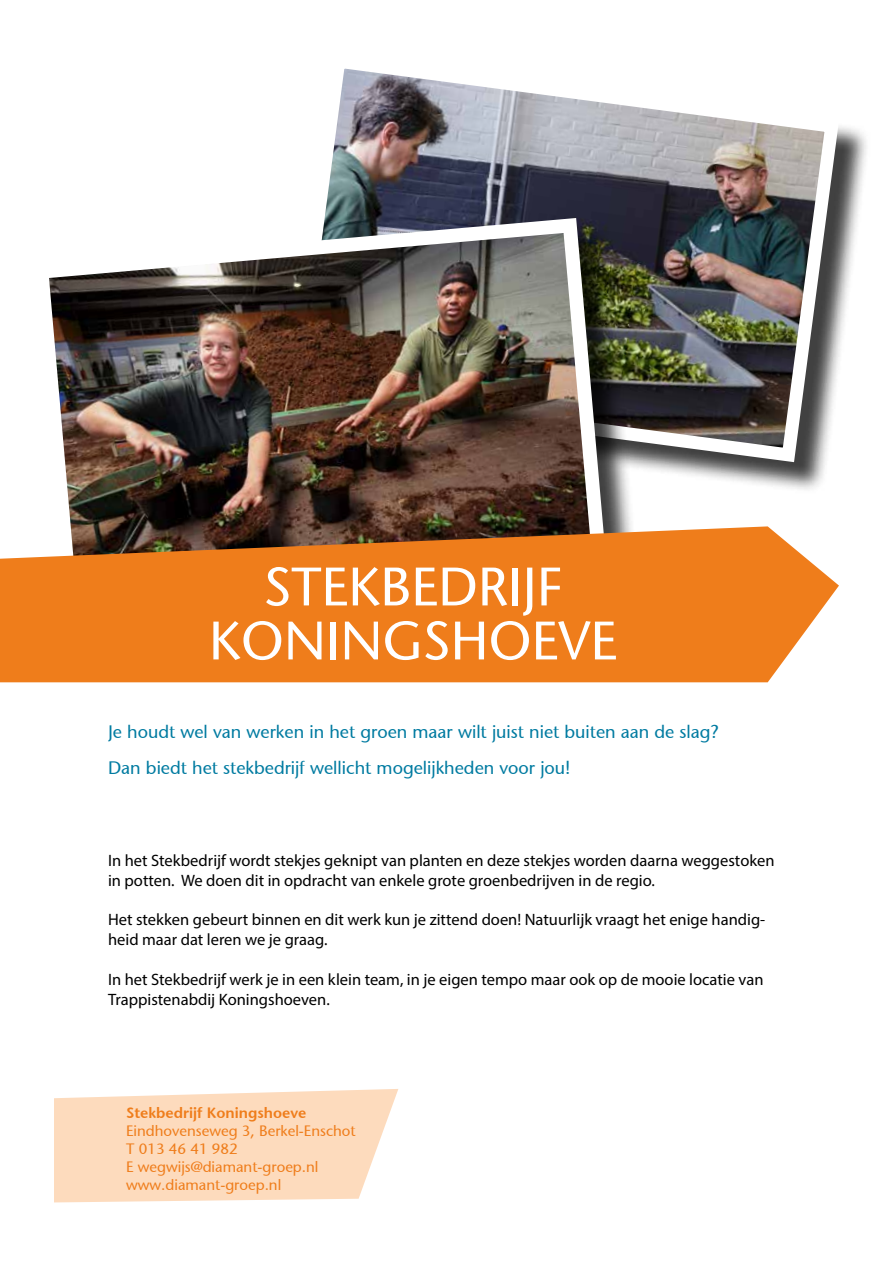
<style>
.page{position:relative;width:893px;height:1263px;background:#fff}
.page>*{position:absolute;margin:0;border:0;box-sizing:border-box;transform-origin:0 0}
.t1{font:54px/54px "Stone Sans Medium";color:#fff;text-align:center}
.t2{font:18px/36px "Stone Sans Medium";color:#007ba1}
.t3{font:16.5px/19.8px "Myriad Pro";color:#000}
.t4{font:15px/18px "Stone Sans Medium";color:#ef7d1b}
.t5{font:15px "Stone Sans Semi Bold";color:#ef7d1b}
</style>
<div class="page">
<div style="left:293px;top:59px;width:577px;height:434px;background:#000;opacity:.75"></div>
<img style="left:293px;top:59px;width:553px;height:410px">
<svg style="left:54px;top:1089px;width:344px;height:113px;background:#fddec4"></svg>
<div style="left:39px;top:223px;width:603px;height:442px;background:#000;opacity:.75"></div>
<img style="left:39px;top:210px;width:577px;height:316px">
<svg style="left:0;top:526px;width:839px;height:156px;background:#e27f2a"></svg>
<h1 class="t1" style="left:209px;top:560px;width:410px">STEKBEDRIJF<br>KONINGSHOEVE</h1>
<p class="t2" style="left:108px;top:714px;width:612px">Je houdt wel van werken in het groen maar wilt juist niet buiten aan de slag?<br>Dan biedt het stekbedrijf wellicht mogelijkheden voor jou!</p>
<p class="t3" style="left:108px;top:850px;width:668px">In het Stekbedrijf wordt stekjes geknipt van planten en deze stekjes worden daarna weggestoken in potten. We doen dit in opdracht van enkele grote groenbedrijven in de regio.</p>
<p class="t3" style="left:108px;top:910px;width:659px">Het stekken gebeurt binnen en dit werk kun je zittend doen! Natuurlijk vraagt het enige handig&shy;heid maar dat leren we je graag.</p>
<p class="t3" style="left:108px;top:969px;width:657px">In het Stekbedrijf werk je in een klein team, in je eigen tempo maar ook op de mooie locatie van<br>Trappistenabdij Koningshoeven.</p>
<p class="t5" style="left:126px;top:1104px;width:182px">Stekbedrijf Koningshoeve</p>
<p class="t4" style="left:126px;top:1122px;width:231px">Eindhovenseweg 3, Berkel-Enschot<br>T 013 46 41 982<br>E wegwijs@diamant-groep.nl www.diamant-groep.nl</p>
</div>
